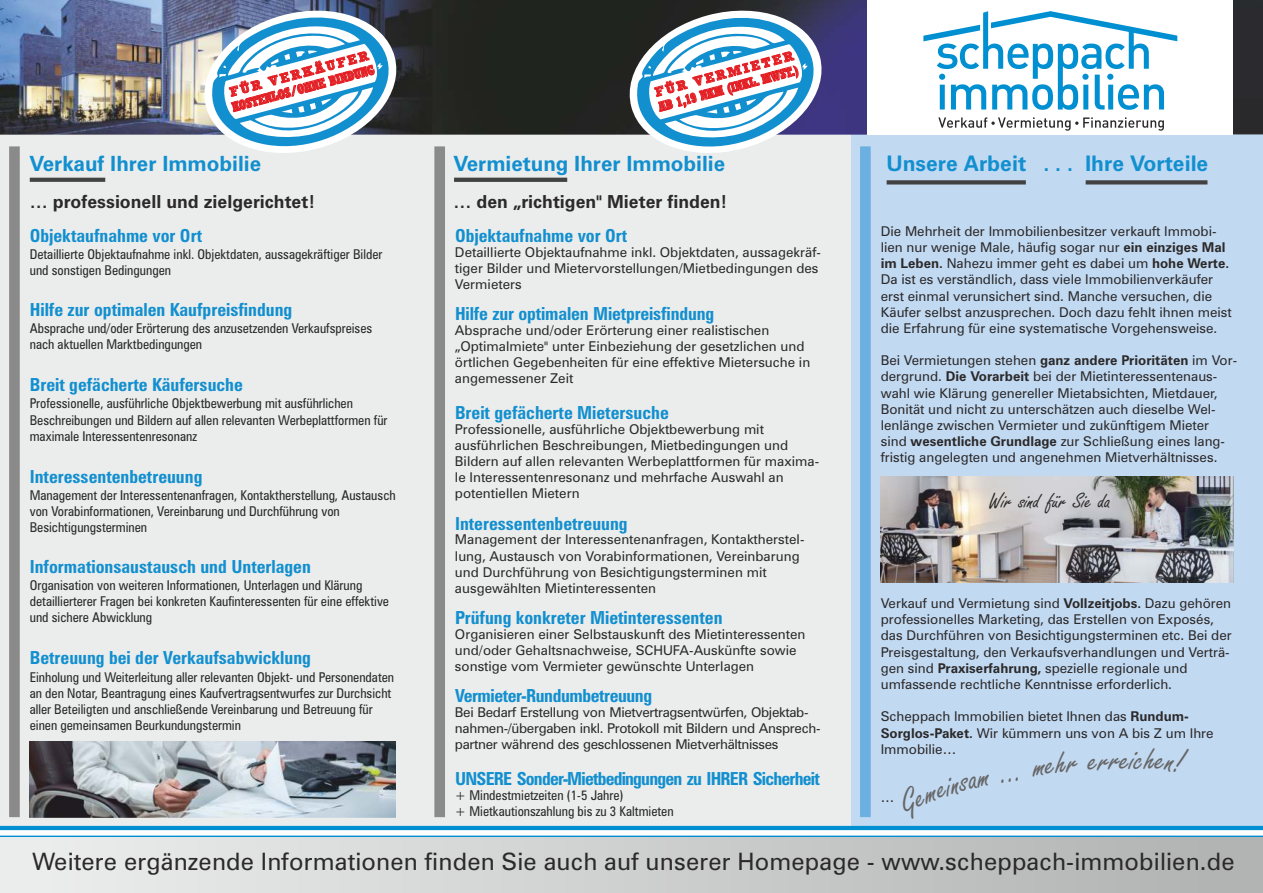
<style>
.page{position:relative;width:1263px;height:893px;background:#fff}
.page>*{position:absolute;margin:0;border:0;box-sizing:border-box;transform-origin:0 0}
.t1{font:35.4px "Freestyle Script";color:#666}
.t2{font:24px "Zurich BT";letter-spacing:.005em;color:#2b2929}
.t3{font:23.25px "Freestyle Script";color:#2b2929}
.t4{font:700 21.45px "Zurich BT";color:#128fcf}
.t5{font:700 21px "Zurich BT";color:#128fcf}
.t6{font:700 condensed 18px "Zurich BT";color:#128fcf}
.t7{font:700 18px "Zurich BT";color:#2b2929}
.t8{font:700 condensed 18px "Zurich BT";letter-spacing:-.04em;color:#128fcf}
.t9{font:700 condensed 18px "Zurich BT";letter-spacing:-.02em;color:#128fcf}
.t10{font:13.5px/16.2px "Zurich BT";color:#2b2929}
.t11{font:condensed 13.5px/16.2px "Zurich BT";color:#2b2929}
.t12{font:13.5px/16.2px "Zurich BT";letter-spacing:-.025em;color:#2b2929}
.t13{font:700 condensed 13.2px "Rockwell";color:#e31f24}
.t14{font:700 13.2px "Rockwell";color:#e31f24}
.s1{font-weight:700}
</style>
<div class="page">
<div style="left:850px;top:122px;width:413px;height:704px;background:#c2d9f2"></div>
<div style="left:0;top:101px;width:850px;height:735px;background:#ebeded"></div>
<div style="left:9px;top:146px;width:11px;height:671px;background:#8a8a8a"></div>
<div style="left:434px;top:146px;width:11px;height:671px;background:#8a8a8a"></div>
<svg style="left:0;top:830px;width:1263px;height:6px;fill:#fff"></svg>
<svg style="left:0;top:836px;width:1263px;height:2px;background:#67afd0"></svg>
<hr style="left:0;top:826px;width:1263px;height:4px;background:#008fd1">
<div style="left:0;top:838px;width:1263px;height:55px;background:linear-gradient(to right,#edeeee,#b0b1b1)"></div>
<svg style="left:30px;top:178px;width:75px;height:4px"></svg>
<svg style="left:454px;top:178px;width:113px;height:4px"></svg>
<svg style="left:1086px;top:180px;width:121px;height:4px"></svg>
<div style="left:860px;top:146px;width:11px;height:671px;background:#6bb0e0"></div>
<div style="left:887px;top:180px;width:139px;height:5px;background:#424242"></div>
<img style="left:0;top:0;width:1263px;height:135px">
<div style="left:867px;top:0;width:366px;height:135px;background:#fff"></div>
<img style="left:30px;top:742px;width:365px;height:75px">
<img style="left:881px;top:477px;width:352px;height:105px">
<svg style="left:923px;top:11px;width:340px;height:124px"></svg>
<svg style="left:621px;top:1px;width:209px;height:152px"></svg>
<svg style="left:196px;top:1px;width:208px;height:152px"></svg>
<p class="t14" style="left:229px;top:88px;width:144px;rotate:-15deg">FÜR VERKÄUFER</p>
<p class="t13" style="left:231px;top:102px;width:148px;rotate:-15deg">KOSTENLOS/OHNE BINDUNG</p>
<p class="t14" style="left:654px;top:88px;width:144px;rotate:-15deg">FÜR VERMIETER</p>
<p class="t13" style="left:657px;top:102px;width:146px;rotate:-15deg">AB 1,19 NKM (INKL. MWST.)</p>
<h3 class="t5" style="left:30px;top:155px;width:233px">Verkauf Ihrer Immobilie</h3>
<h3 class="t4" style="left:1043px;top:155px;width:166px">. . . Ihre Vorteile</h3>
<h3 class="t4" style="left:887px;top:155px;width:141px">Unsere Arbeit</h3>
<h3 class="t5" style="left:454px;top:155px;width:273px">Vermietung Ihrer Immobilie</h3>
<h3 class="t7" style="left:30px;top:194px;width:287px">… professionell und zielgerichtet!</h3>
<h3 class="t6" style="left:30px;top:228px;width:174px">Objektaufnahme vor Ort</h3>
<p class="t11" style="left:30px;top:247px;width:354px">Detaillierte Objektaufnahme inkl. Objektdaten, aussagekräftiger Bilder und sonstigen Bedingungen</p>
<h3 class="t6" style="left:30px;top:302px;width:264px">Hilfe zur optimalen Kaufpreisfindung</h3>
<p class="t11" style="left:30px;top:321px;width:344px">Absprache und/oder Erörterung des anzusetzenden Verkaufspreises nach aktuellen Marktbedingungen</p>
<h3 class="t6" style="left:30px;top:377px;width:215px">Breit gefächerte Käufersuche</h3>
<p class="t11" style="left:30px;top:397px;width:359px">Professionelle, ausführliche Objektbewerbung mit ausführlichen<br>Beschreibungen und Bildern auf allen relevanten Werbeplattformen für maximale Interessentenresonanz</p>
<h3 class="t6" style="left:30px;top:469px;width:174px">Interessentenbetreuung</h3>
<p class="t11" style="left:30px;top:488px;width:367px">Management der Interessentenanfragen, Kontaktherstellung, Austausch von Vorabinformationen, Vereinbarung und Durchführung von<br>Besichtigungsterminen</p>
<h3 class="t6" style="left:30px;top:559px;width:283px">Informationsaustausch und Unterlagen</h3>
<p class="t11" style="left:30px;top:578px;width:361px">Organisation von weiteren Informationen, Unterlagen und Klärung detaillierterer Fragen bei konkreten Kaufinteressenten für eine effektive und sichere Abwicklung</p>
<h3 class="t6" style="left:30px;top:651px;width:283px">Betreuung bei der Verkaufsabwicklung</h3>
<p class="t11" style="left:30px;top:670px;width:366px">Einholung und Weiterleitung aller relevanten Objekt- und Personendaten an den Notar, Beantragung eines Kaufvertragsentwurfes zur Durchsicht aller Beteiligten und anschließende Vereinbarung und Betreuung für einen gemeinsamen Beurkundungstermin</p>
<h3 class="t7" style="left:453px;top:194px;width:275px">… den „richtigen" Mieter finden!</h3>
<h3 class="t6" style="left:455px;top:228px;width:174px">Objektaufnahme vor Ort</h3>
<p class="t10" style="left:455px;top:245px;width:367px">Detaillierte Objektaufnahme inkl. Objektdaten, aussagekräf&shy;tiger Bilder und Mietervorstellungen/Mietbedingungen des<br>Vermieters</p>
<p class="t10" style="left:455px;top:323px;width:357px">Absprache und/oder Erörterung einer realistischen „Optimalmiete" unter Einbeziehung der gesetzlichen und örtlichen Gegebenheiten für eine effektive Mietersuche in angemessener Zeit</p>
<p class="t10" style="left:455px;top:422px;width:366px">Professionelle, ausführliche Objektbewerbung mit ausführlichen Beschreibungen, Mietbedingungen und Bildern auf allen relevanten Werbeplattformen für maxima&shy;le Interessentenresonanz und mehrfache Auswahl an potentiellen Mietern</p>
<p class="t10" style="left:455px;top:533px;width:351px">Management der Interessentenanfragen, Kontaktherstel&shy;lung, Austausch von Vorabinformationen, Vereinbarung und Durchführung von Besichtigungsterminen mit ausgewählten Mietinteressenten</p>
<p class="t10" style="left:455px;top:627px;width:352px">Organisieren einer Selbstauskunft des Mietinteressenten und/oder Gehaltsnachweise, SCHUFA-Auskünfte sowie sonstige vom Vermieter gewünschte Unterlagen</p>
<p class="t12" style="left:455px;top:705px;width:367px">Bei Bedarf Erstellung von Mietvertragsentwürfen, Objektab&shy;nahmen-/übergaben inkl. Protokoll mit Bildern und Ansprech&shy;partner während des geschlossenen Mietverhältnisses</p>
<p class="t11" style="left:455px;top:788px;width:220px">+ Mindestmietzeiten (1-5 Jahre)<br>+ Mietkautionszahlung bis zu 3 Kaltmieten</p>
<h3 class="t6" style="left:455px;top:306px;width:261px">Hilfe zur optimalen Mietpreisfindung</h3>
<h3 class="t6" style="left:455px;top:405px;width:215px">Breit gefächerte Mietersuche</h3>
<h3 class="t6" style="left:455px;top:516px;width:174px">Interessentenbetreuung</h3>
<h3 class="t6" style="left:455px;top:610px;width:269px">Prüfung konkreter Mietinteressenten</h3>
<h3 class="t9" style="left:455px;top:689px;width:199px">Vermieter-Rundumbetreuung</h3>
<h3 class="t8" style="left:455px;top:771px;width:366px">UNSERE Sonder-Mietbedingungen zu IHRER Sicherheit</h3>
<p class="t10" style="left:881px;top:224px;width:353px">Die Mehrheit der Immobilienbesitzer verkauft Immobi&shy;lien nur wenige Male, häufig sogar nur <span class="s1">ein einziges Mal im Leben.</span> Nahezu immer geht es dabei um <span class="s1">hohe Werte.<br></span>Da ist es verständlich, dass viele Immobilienverkäufer erst einmal verunsichert sind. Manche versuchen, die Käufer selbst anzusprechen. Doch dazu fehlt ihnen meist die Erfahrung für eine systematische Vorgehensweise.</p>
<p class="t10" style="left:881px;top:354px;width:358px">Bei Vermietungen stehen <span class="s1">ganz andere Prioritäten</span> im Vor&shy;dergrund. <span class="s1">Die Vorarbeit</span> bei der Mietinteressentenaus&shy;wahl wie Klärung genereller Mietabsichten, Mietdauer, Bonität und nicht zu unterschätzen auch dieselbe Wel&shy;lenlänge zwischen Vermieter und zukünftigem Mieter sind <span class="s1">wesentliche Grundlage</span> zur Schließung eines lang&shy;fristig angelegten und angenehmen Mietverhältnisses.</p>
<h3 class="t3" style="left:989px;top:492px;width:123px">Wir sind für Sie da</h3>
<p class="t10" style="left:881px;top:596px;width:353px">Verkauf und Vermietung sind <span class="s1">Vollzeitjobs.</span> Dazu gehören professionelles Marketing, das Erstellen von Exposés, das Durchführen von Besichtigungsterminen etc. Bei der Preisgestaltung, den Verkaufsverhandlungen und Verträ&shy;gen sind <span class="s1">Praxiserfahrung,</span> spezielle regionale und umfassende rechtliche Kenntnisse erforderlich.</p>
<p class="t10" style="left:881px;top:710px;width:334px">Scheppach Immobilien bietet Ihnen das <span class="s1">Rundum-<br>Sorglos-Paket.</span> Wir kümmern uns von A bis Z um Ihre<br>Immobilie…</p>
<h1 class="t1" style="left:1120px;top:746px;width:26px">eic</h1>
<p class="t10" style="left:881px;top:791px;width:15px">…</p>
<h2 class="t2" style="left:32px;top:852px;width:1204px">Weitere ergänzende Informationen finden Sie auch auf unserer Homepage - www.scheppach-immobilien.de</h2>
</div>
